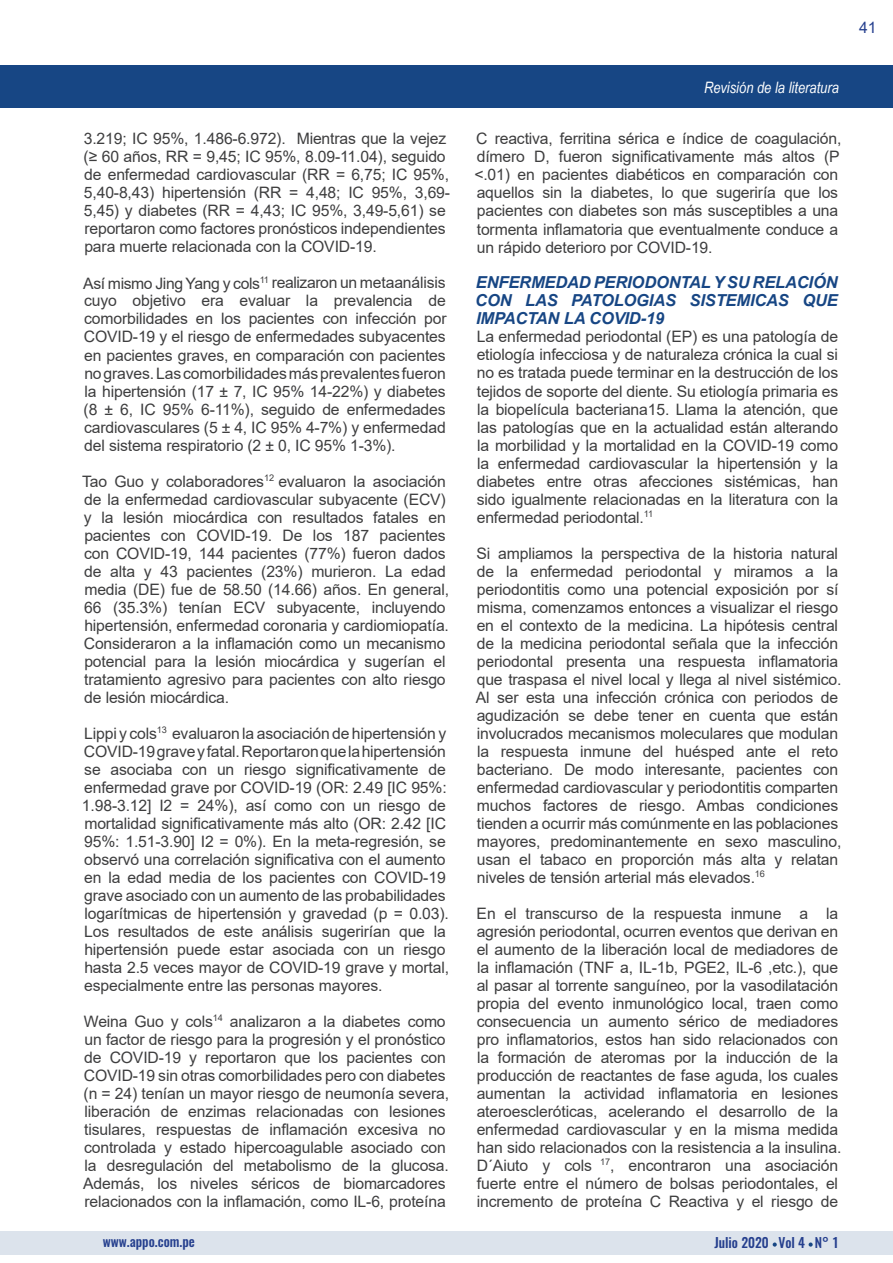
<style>
.page{position:relative;width:893px;height:1263px;background:#fff}
.page>*{position:absolute;margin:0;border:0;box-sizing:border-box;transform-origin:0 0}
.t1{font:italic 700 16.5px/18px "Arial";letter-spacing:-.01em;color:#174684;text-align:justify}
.t2{font:15.75px/18px "Arial";letter-spacing:-.01em;color:#3e3e3f}
.t3{font:italic 15.75px "Arial Narrow";color:#fff}
.t4{font:15.75px "Arial";color:#253f8e}
.t5{font:500 13.5px "Oswald";color:#253f8e}
</style>
<div class="page">
<div style="left:0;top:1231px;width:893px;height:23px;background:#dce3ec"></div>
<svg style="left:773px;top:1242px;width:4px;height:4px"></svg>
<svg style="left:809px;top:1242px;width:4px;height:4px"></svg>
<div style="left:0;top:65px;width:893px;height:42px;background:#174684"></div>
<p class="t4" style="left:859px;top:16px;width:19px">41</p>
<p class="t2" style="left:84px;top:130px;width:368px">3.219; IC 95%, 1.486-6.972). Mientras que la vejez (≥ 60 años, RR = 9,45; IC 95%, 8.09-11.04), seguido de enfermedad cardiovascular (RR = 6,75; IC 95%, 5,40-8,43) hipertensión (RR = 4,48; IC 95%, 3,69- 5,45) y diabetes (RR = 4,43; IC 95%, 3,49-5,61) se reportaron como factores pronósticos independientes para muerte relacionada con la COVID-19.</p>
<p class="t2" style="left:83px;top:274px;width:365px;text-align:justify">Así mismo Jing Yang y cols<sup>11</sup> realizaron un metaanálisis cuyo objetivo era evaluar la prevalencia de comorbilidades en los pacientes con infección por COVID-19 y el riesgo de enfermedades subyacentes en pacientes graves, en comparación con pacientes no graves. Las comorbilidades más prevalentes fueron la hipertensión (17 ± 7, IC 95% 14-22%) y diabetes (8 ± 6, IC 95% 6-11%), seguido de enfermedades cardiovasculares (5 ± 4, IC 95% 4-7%) y enfermedad del sistema respiratorio (2 ± 0, IC 95% 1-3%).</p>
<p class="t2" style="left:82px;top:472px;width:368px">Tao Guo y colaboradores<sup>12</sup> evaluaron la asociación de la enfermedad cardiovascular subyacente (ECV) y la lesión miocárdica con resultados fatales en pacientes con COVID-19. De los 187 pacientes con COVID-19, 144 pacientes (77%) fueron dados de alta y 43 pacientes (23%) murieron. La edad media (DE) fue de 58.50 (14.66) años. En general, 66 (35.3%) tenían ECV subyacente, incluyendo hipertensión, enfermedad coronaria y cardiomiopatía.<br>Consideraron a la inflamación como un mecanismo potencial para la lesión miocárdica y sugerían el tratamiento agresivo para pacientes con alto riesgo de lesión miocárdica.</p>
<p class="t2" style="left:82px;top:724px;width:369px">Lippi y cols<sup>13</sup> evaluaron la asociación de hipertensión y COVID-19 grave y fatal. Reportaron que la hipertensión se asociaba con un riesgo significativamente de enfermedad grave por COVID-19 (OR: 2.49 [IC 95%:<br>1.98-3.12] I2 = 24%), así como con un riesgo de mortalidad significativamente más alto (OR: 2.42 [IC 95%: 1.51-3.90] I2 = 0%). En la meta-regresión, se observó una correlación significativa con el aumento en la edad media de los pacientes con COVID-19 grave asociado con un aumento de las probabilidades logarítmicas de hipertensión y gravedad (p = 0.03).<br>Los resultados de este análisis sugerirían que la hipertensión puede estar asociada con un riesgo hasta 2.5 veces mayor de COVID-19 grave y mortal, especialmente entre las personas mayores.</p>
<p class="t2" style="left:83px;top:1012px;width:367px">Weina Guo y cols<sup>14</sup> analizaron a la diabetes como un factor de riesgo para la progresión y el pronóstico de COVID-19 y reportaron que los pacientes con COVID-19 sin otras comorbilidades pero con diabetes (n = 24) tenían un mayor riesgo de neumonía severa, liberación de enzimas relacionadas con lesiones tisulares, respuestas de inflamación excesiva no controlada y estado hipercoagulable asociado con la desregulación del metabolismo de la glucosa.<br>Además, los niveles séricos de biomarcadores relacionados con la inflamación, como IL-6, proteína</p>
<p class="t3" style="left:704px;top:77px;width:136px">Revisión de la literatura</p>
<p class="t2" style="left:474px;top:130px;width:369px">C reactiva, ferritina sérica e índice de coagulación, dímero D, fueron significativamente más altos (P &lt;.01) en pacientes diabéticos en comparación con aquellos sin la diabetes, lo que sugeriría que los pacientes con diabetes son más susceptibles a una tormenta inflamatoria que eventualmente conduce a un rápido deterioro por COVID-19.</p>
<p class="t1" style="left:475px;top:274px;width:364px">ENFERMEDAD PERIODONTAL Y SU RELACIÓN CON LAS PATOLOGIAS SISTEMICAS QUE IMPACTAN LA COVID-19</p>
<p class="t2" style="left:477px;top:328px;width:363px;text-align:justify">La enfermedad periodontal (EP) es una patología de etiología infecciosa y de naturaleza crónica la cual si no es tratada puede terminar en la destrucción de los tejidos de soporte del diente. Su etiología primaria es la biopelícula bacteriana15. Llama la atención, que las patologías que en la actualidad están alterando la morbilidad y la mortalidad en la COVID-19 como la enfermedad cardiovascular la hipertensión y la diabetes entre otras afecciones sistémicas, han sido igualmente relacionadas en la literatura con la enfermedad periodontal.<sup>11</sup></p>
<p class="t2" style="left:476px;top:544px;width:367px">Si ampliamos la perspectiva de la historia natural de la enfermedad periodontal y miramos a la periodontitis como una potencial exposición por sí misma, comenzamos entonces a visualizar el riesgo en el contexto de la medicina. La hipótesis central de la medicina periodontal señala que la infección periodontal presenta una respuesta inflamatoria que traspasa el nivel local y llega al nivel sistémico.<br>Al ser esta una infección crónica con periodos de agudización se debe tener en cuenta que están involucrados mecanismos moleculares que modulan la respuesta inmune del huésped ante el reto bacteriano. De modo interesante, pacientes con enfermedad cardiovascular y periodontitis comparten muchos factores de riesgo. Ambas condiciones tienden a ocurrir más comúnmente en las poblaciones mayores, predominantemente en sexo masculino, usan el tabaco en proporción más alta y relatan niveles de tensión arterial más elevados.<sup>16</sup></p>
<p class="t2" style="left:477px;top:904px;width:366px">En el transcurso de la respuesta inmune a la agresión periodontal, ocurren eventos que derivan en el aumento de la liberación local de mediadores de la inflamación (TNF a, IL-1b, PGE2, IL-6 ,etc.), que al pasar al torrente sanguíneo, por la vasodilatación propia del evento inmunológico local, traen como consecuencia un aumento sérico de mediadores pro inflamatorios, estos han sido relacionados con la formación de ateromas por la inducción de la producción de reactantes de fase aguda, los cuales aumentan la actividad inflamatoria en lesiones ateroescleróticas, acelerando el desarrollo de la enfermedad cardiovascular y en la misma medida han sido relacionados con la resistencia a la insulina.<br>D´Aiuto y cols <sup>17</sup>, encontraron una asociación fuerte entre el número de bolsas periodontales, el incremento de proteína C Reactiva y el riesgo de</p>
<p class="t5" style="left:103px;top:1232px;width:94px">www.appo.com.pe</p>
<p class="t5" style="left:714px;top:1233px;width:126px">Julio 2020 Vol 4 N° 1</p>
</div>
